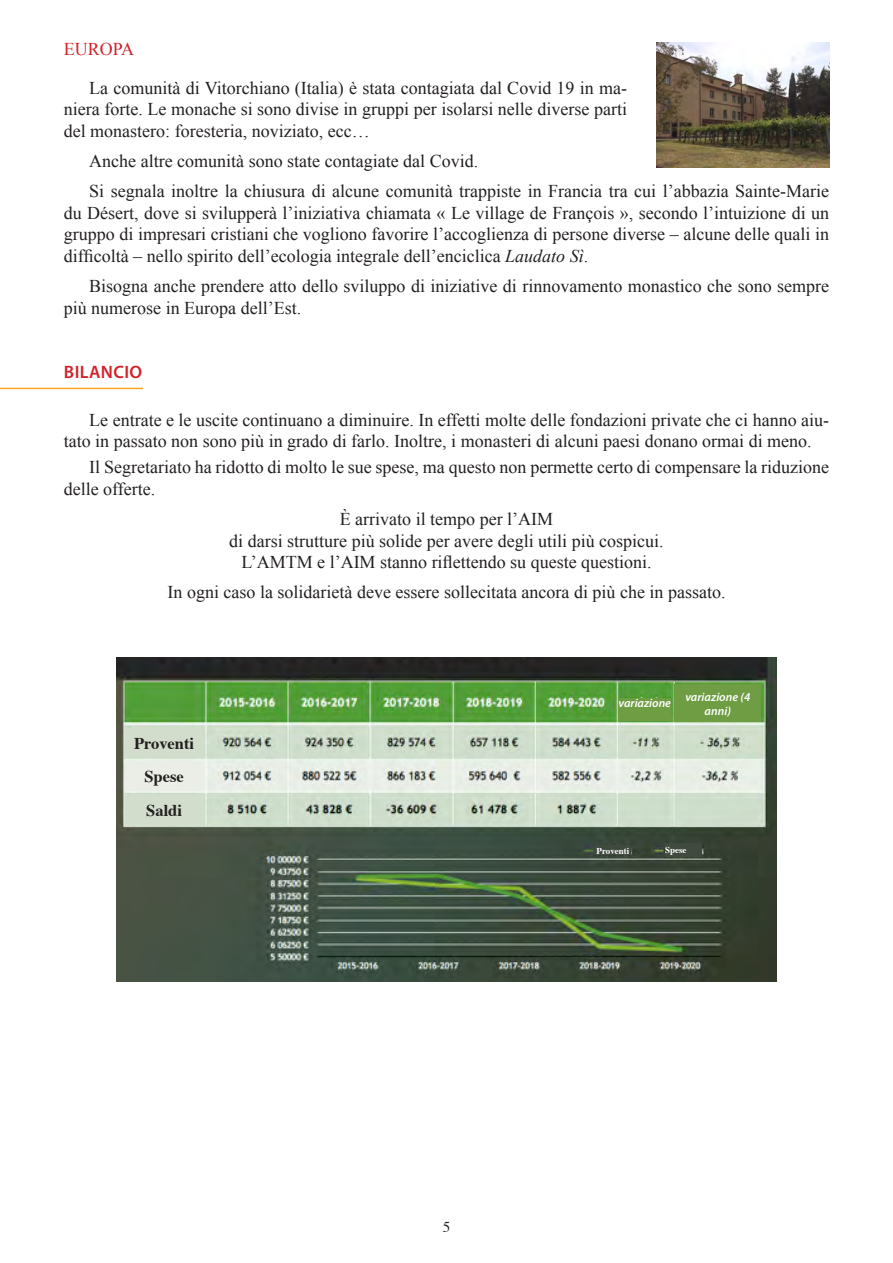
<style>
.page{position:relative;width:893px;height:1263px;background:#fff}
.page>*{position:absolute;margin:0;border:0;box-sizing:border-box;transform-origin:0 0}
.Texte{font:18px/21.6px "Times New Roman";color:#231f20}
.Titre{font:600 18px "Myriad Pro";letter-spacing:.02em;color:#d1232a}
.Sous-titre{font:18px "Times New Roman";color:#d1232a}
.t1{font:700 16.5px "Times";color:#231f20}
.t2{font:15px "Times";color:#231f20}
.t3{font:italic 600 12px/14.4px "Myriad Pro";color:#fff;text-align:center}
.t4{font:700 9px "Times";color:#fff}
.s1{font-style:italic}
</style>
<div class="page">
<img style="left:116px;top:658px;width:660px;height:323px">
<hr style="left:0;top:388px;width:143px;height:1px;background:#f9a21c">
<img style="left:657px;top:43px;width:172px;height:124px">
<div style="left:125px;top:727px;width:78px;height:30px;background:#d2ddcc"></div>
<div style="left:125px;top:795px;width:78px;height:30px;background:#d2ddcc"></div>
<div style="left:125px;top:761px;width:78px;height:30px;background:#ebeee7"></div>
<div style="left:674px;top:685px;width:87px;height:37px;background:#6f9d43"></div>
<div style="left:594px;top:845px;width:37px;height:10px;background:#404a3f"></div>
<div style="left:665px;top:843px;width:37px;height:14px;background:#404a3f"></div>
<div style="left:618px;top:698px;width:53px;height:22px;background:#6f9d43"></div>
<p class="Sous-titre" style="left:64px;top:37px;width:72px">EUROPA</p>
<p class="Texte" style="left:64px;top:77px;width:565px;text-align:justify;text-indent:26px">La comunità di Vitorchiano (Italia) è stata contagiata dal Covid 19 in ma&shy;niera forte. Le monache si sono divise in gruppi per isolarsi nelle diverse parti del monastero: foresteria, noviziato, ecc…</p>
<p class="Texte" style="left:89px;top:150px;width:390px">Anche altre comunità sono state contagiate dal Covid.</p>
<p class="Texte" style="left:64px;top:180px;width:767px;text-align:justify;text-indent:26px">Si segnala inoltre la chiusura di alcune comunità trappiste in Francia tra cui l’abbazia Sainte-Marie du Désert, dove si svilupperà l’iniziativa chiamata « Le village de François », secondo l’intuizione di un gruppo di impresari cristiani che vogliono favorire l’accoglienza di persone diverse – alcune delle quali in difficoltà – nello spirito dell’ecologia integrale dell’enciclica <span class="s1">Laudato Sì</span>.</p>
<p class="Texte" style="left:64px;top:275px;width:767px;text-indent:26px">Bisogna anche prendere atto dello sviluppo di iniziative di rinnovamento monastico che sono sempre più numerose in Europa dell’Est.</p>
<p class="Titre" style="left:64px;top:361px;width:80px">BILANCIO</p>
<p class="Texte" style="left:64px;top:409px;width:767px;text-indent:26px">Le entrate e le uscite continuano a diminuire. In effetti molte delle fondazioni private che ci hanno aiu&shy;tato in passato non sono più in grado di farlo. Inoltre, i monasteri di alcuni paesi donano ormai di meno.</p>
<p class="Texte" style="left:64px;top:456px;width:767px;text-indent:26px">Il Segretariato ha ridotto di molto le sue spese, ma questo non permette certo di compensare la riduzione delle offerte.</p>
<p class="Texte" style="left:229px;top:508px;width:436px;text-align:center">È arrivato il tempo per l’AIM<br>di darsi strutture più solide per avere degli utili più cospicui.<br>L’AMTM e l’AIM stanno riflettendo su queste questioni.</p>
<p class="Texte" style="left:168px;top:581px;width:559px">In ogni caso la solidarietà deve essere sollecitata ancora di più che in passato.</p>
<p class="t1" style="left:134px;top:727px;width:62px">Proventi</p>
<p class="t1" style="left:144px;top:761px;width:41px">Spese</p>
<p class="t1" style="left:146px;top:795px;width:37px">Saldi</p>
<p class="t2" style="left:443px;top:1213px;width:9px">5</p>
<p class="t3" style="left:618px;top:696px;width:54px">variazione</p>
<p class="t3" style="left:685px;top:689px;width:66px">variazione (4 anni)</p>
<p class="t4" style="left:597px;top:842px;width:34px">Proventi</p>
<p class="t4" style="left:665px;top:842px;width:23px">Spese</p>
</div>
